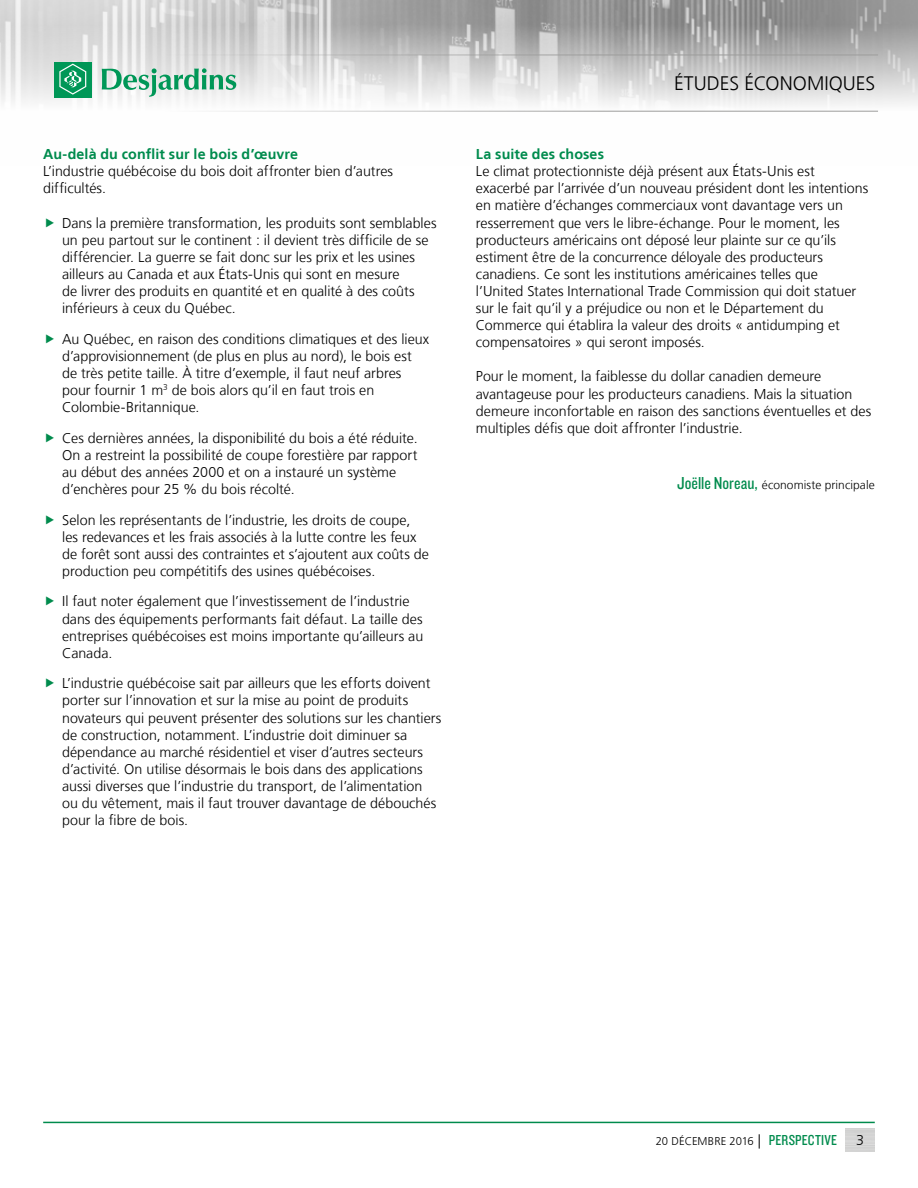
<style>
.page{position:relative;width:918px;height:1188px;background:#fff}
.page>*{position:absolute;margin:0;border:0;box-sizing:border-box;transform-origin:0 0}
.t1{font:300 19.5px "Frutiger LT";color:#000}
.t2{font:300 14.25px/17.1px "Frutiger LT";color:#000}
.t3{font:700 14.25px "Frutiger LT";letter-spacing:.005em;color:#008b4d}
.t4{font:300 12px "Frutiger LT";letter-spacing:.005em;color:#000}
.t5{font:300 11.25px "Frutiger LT";color:#000}
.s1{font-family:"Knockout 29 Junior Ltweight";font-weight:400;font-size:18px;color:#008b4d}
.s2{font-size:14.25px}
.s3{font-family:"Knockout 29 Junior Ltweight";font-weight:400;font-size:15px;color:#008b4d}
</style>
<div class="page">
<img style="left:0;top:1px;width:918px;height:110px">
<hr style="left:0;top:55px;width:878px;height:1px;background:#9d9d9c">
<hr style="left:0;top:111px;width:878px;height:1px;background:#9d9d9c">
<div style="left:54px;top:62px;width:38px;height:36px;background:#009757"></div>
<svg style="left:59px;top:64px;width:27px;height:31px"></svg>
<svg style="left:102px;top:68px;width:134px;height:29px"></svg>
<hr style="left:43px;top:1122px;width:832px;height:1px;background:#008b4d">
<p class="t3" style="left:43px;top:146px;width:256px">Au-delà du conflit sur le bois d’œuvre</p>
<p class="t2" style="left:43px;top:163px;width:351px">L’industrie québécoise du bois doit affronter bien d’autres difficultés.</p>
<p class="t2" style="left:62px;top:214px;width:376px">Dans la première transformation, les produits sont semblables un peu partout sur le continent : il devient très difficile de se différencier. La guerre se fait donc sur les prix et les usines ailleurs au Canada et aux États-Unis qui sont en mesure<br>de livrer des produits en quantité et en qualité à des coûts inférieurs à ceux du Québec.</p>
<p class="t2" style="left:62px;top:330px;width:369px">Au Québec, en raison des conditions climatiques et des lieux d’approvisionnement (de plus en plus au nord), le bois est de très petite taille. À titre d’exemple, il faut neuf arbres pour fournir 1 m<sup>3</sup> de bois alors qu’il en faut trois en Colombie-Britannique.</p>
<p class="t2" style="left:62px;top:429px;width:357px">Ces dernières années, la disponibilité du bois a été réduite.<br>On a restreint la possibilité de coupe forestière par rapport au début des années 2000 et on a instauré un système d’enchères pour 25 % du bois récolté.</p>
<p class="t2" style="left:62px;top:511px;width:368px">Selon les représentants de l’industrie, les droits de coupe, les redevances et les frais associés à la lutte contre les feux de forêt sont aussi des contraintes et s’ajoutent aux coûts de production peu compétitifs des usines québécoises.</p>
<p class="t2" style="left:62px;top:593px;width:363px">Il faut noter également que l’investissement de l’industrie dans des équipements performants fait défaut. La taille des entreprises québécoises est moins importante qu’ailleurs au Canada.</p>
<p class="t2" style="left:62px;top:675px;width:381px">L’industrie québécoise sait par ailleurs que les efforts doivent porter sur l’innovation et sur la mise au point de produits novateurs qui peuvent présenter des solutions sur les chantiers de construction, notamment. L’industrie doit diminuer sa dépendance au marché résidentiel et viser d’autres secteurs d’activité. On utilise désormais le bois dans des applications aussi diverses que l’industrie du transport, de l’alimentation ou du vêtement, mais il faut trouver davantage de débouchés pour la fibre de bois.</p>
<h1 class="t1" style="left:674px;top:73px;width:203px">ÉTUDES ÉCONOMIQUES</h1>
<p class="t3" style="left:476px;top:146px;width:130px">La suite des choses</p>
<p class="t2" style="left:476px;top:163px;width:394px">Le climat protectionniste déjà présent aux États-Unis est exacerbé par l’arrivée d’un nouveau président dont les intentions en matière d’échanges commerciaux vont davantage vers un resserrement que vers le libre-échange. Pour le moment, les producteurs américains ont déposé leur plainte sur ce qu’ils estiment être de la concurrence déloyale des producteurs canadiens. Ce sont les institutions américaines telles que l’United States International Trade Commission qui doit statuer sur le fait qu’il y a préjudice ou non et le Département du Commerce qui établira la valeur des droits « antidumping et compensatoires » qui seront imposés.</p>
<p class="t2" style="left:476px;top:368px;width:397px">Pour le moment, la faiblesse du dollar canadien demeure avantageuse pour les producteurs canadiens. Mais la situation demeure inconfortable en raison des sanctions éventuelles et des multiples défis que doit affronter l’industrie.</p>
<p class="t4" style="left:677px;top:478px;width:199px"><span class="s1">Joëlle Noreau,</span> économiste principale</p>
<p class="t5" style="left:656px;top:1135px;width:183px">20 DÉCEMBRE 2016 <span class="s2">|</span> <span class="s3">PERSPECTIVE</span></p>
<p class="t2" style="left:856px;top:1132px;width:9px">3</p>
</div>
